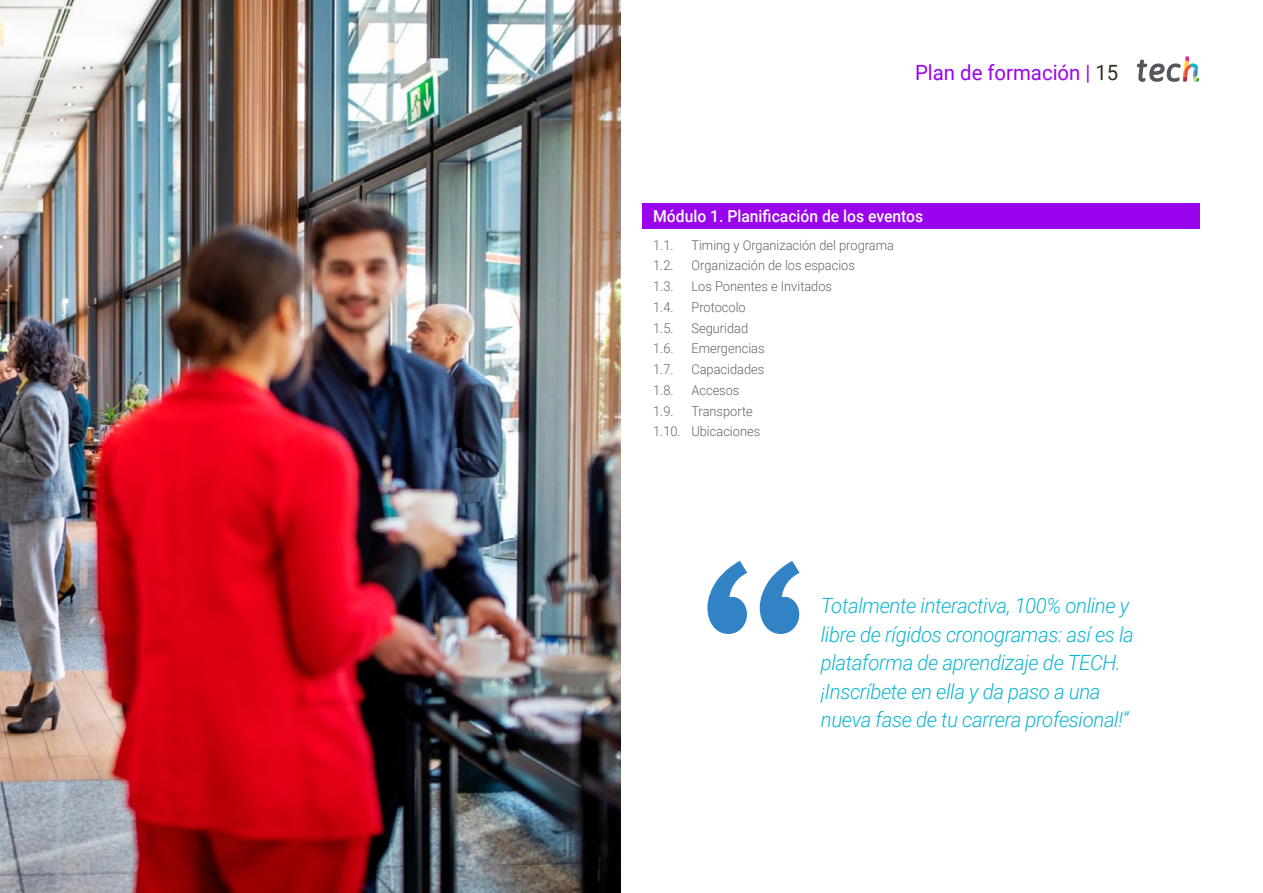
<style>
.page{position:relative;width:1263px;height:893px;background:#fff}
.page>*{position:absolute;margin:0;border:0;box-sizing:border-box;transform-origin:0 0}
.t1{font:italic 300 21px/28.5px "Roboto";letter-spacing:-.02em;color:#0fb6cf}
.t2{font:21px "Roboto";color:#9a03ee}
.t3{font:500 16.5px "Roboto";color:#fff;scale:.95 1}
.t4{font:300 13.5px/20.7px "Roboto";color:#61646a;scale:.95 1}
.s1{color:#312e20}
</style>
<div class="page">
<img style="left:0;top:0;width:621px;height:893px">
<div style="left:642px;top:204px;width:557px;height:25px;background:#9a03ee"></div>
<svg style="left:1137px;top:56px;width:62px;height:26px"></svg>
<svg style="left:707px;top:561px;width:92px;height:73px"></svg>
<h1 class="t2" style="left:915px;top:57px;width:205px">Plan de formación | <span class="s1">15</span></h1>
<p class="t3" style="left:653px;top:205px;width:286px">Módulo 1. Planificación de los eventos</p>
<p class="t4" style="left:653px;top:234px;width:23px">1.1.</p>
<p class="t4" style="left:691px;top:234px;width:215px">Timing y Organización del programa</p>
<p class="t4" style="left:653px;top:255px;width:23px">1.2.</p>
<p class="t4" style="left:691px;top:255px;width:174px">Organización de los espacios</p>
<p class="t4" style="left:653px;top:275px;width:23px">1.3.</p>
<p class="t4" style="left:691px;top:275px;width:150px">Los Ponentes e Invitados</p>
<p class="t4" style="left:653px;top:296px;width:23px">1.4.</p>
<p class="t4" style="left:691px;top:296px;width:59px">Protocolo</p>
<p class="t4" style="left:653px;top:317px;width:23px">1.5.</p>
<p class="t4" style="left:691px;top:317px;width:61px">Seguridad</p>
<p class="t4" style="left:653px;top:338px;width:23px">1.6.</p>
<p class="t4" style="left:691px;top:338px;width:78px">Emergencias</p>
<p class="t4" style="left:653px;top:358px;width:23px">1.7.</p>
<p class="t4" style="left:691px;top:358px;width:78px">Capacidades</p>
<p class="t4" style="left:653px;top:379px;width:23px">1.8.</p>
<p class="t4" style="left:691px;top:379px;width:52px">Accesos</p>
<p class="t4" style="left:653px;top:400px;width:23px">1.9.</p>
<p class="t4" style="left:653px;top:400px;width:114px;text-indent:38px">Transporte<br>1.10. Ubicaciones</p>
<h1 class="t1" style="left:821px;top:591px;width:314px">Totalmente interactiva, 100% online y libre de rígidos cronogramas: así es la plataforma de aprendizaje de TECH. ¡Inscríbete en ella y da paso a una nueva fase de tu carrera profesional!”</h1>
</div>
